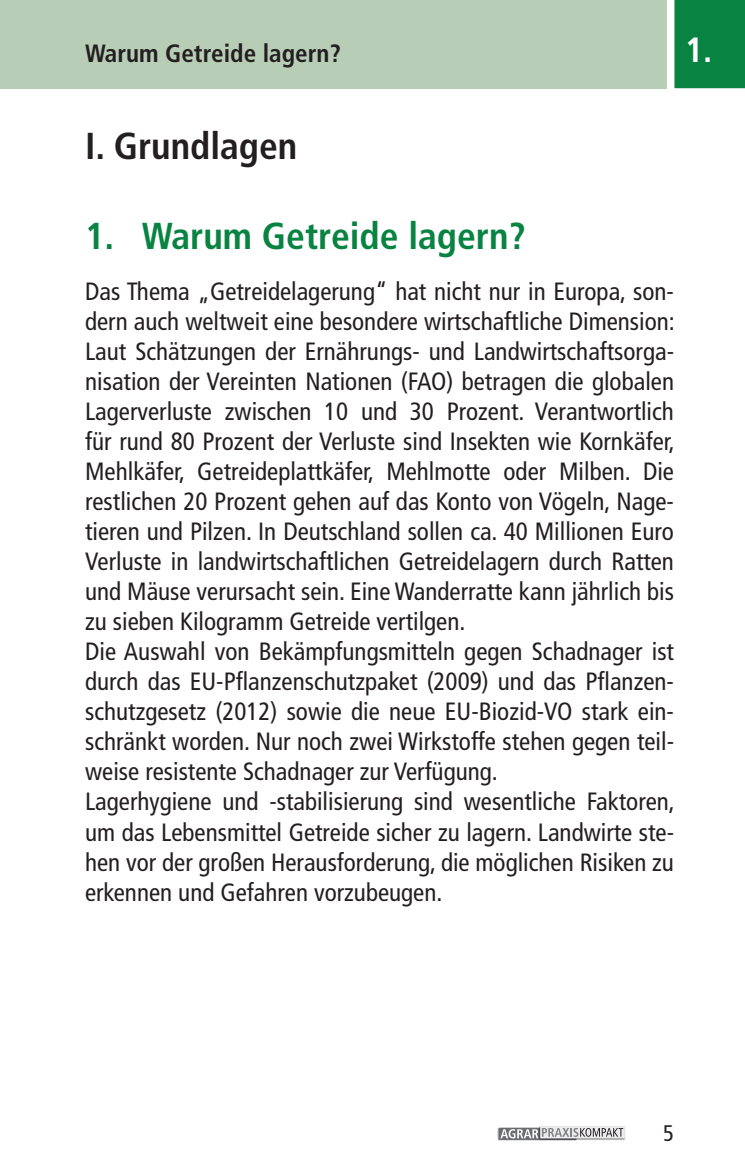
<style>
.page{position:relative;width:745px;height:1170px;background:#fff}
.page>*{position:absolute;margin:0;border:0;box-sizing:border-box;transform-origin:0 0}
.t1{font:700 condensed 37.5px "Frutiger LT Std";color:#098341}
.t2{font:700 condensed 37.5px "Frutiger LT Std";color:#231f20}
.t3{font:700 condensed 35px "Frutiger LT Std";color:#fff}
.t4{font:condensed 25px/30px "Frutiger LT Std";color:#231f20}
.t5{font:700 condensed 25px "Frutiger LT Std";color:#231f20}
.t6{font:condensed 22.5px "Frutiger LT Std";color:#231f20}
</style>
<div class="page">
<div style="left:0;top:0;width:744px;height:88px;background:#b8cdb5"></div>
<svg style="left:662px;top:0;width:82px;height:89px;background:#2b935a"></svg>
<img style="left:497px;top:1128px;width:41px;height:12px">
<div style="left:498px;top:1127px;width:78px;height:12px;background:#6c6d70"></div>
<img style="left:538px;top:1126px;width:87px;height:14px">
<div style="left:539px;top:1125px;width:85px;height:13px;background:#e7e7e8"></div>
<svg style="left:500px;top:1127px;width:122px;height:11px"></svg>
<p class="t5" style="left:85px;top:39px;width:257px">Warum Getreide lagern?</p>
<h2 class="t3" style="left:684px;top:29px;width:29px">1.</h2>
<h1 class="t2" style="left:85px;top:123px;width:213px">I. Grundlagen</h1>
<h1 class="t1" style="left:85px;top:213px;width:442px">1. Warum Getreide lagern?</h1>
<p class="t4" style="left:85px;top:277px;width:591px">Das Thema „Getreidelagerung“ hat nicht nur in Europa, son&shy;dern auch weltweit eine besondere wirtschaftliche Dimension:<br>Laut Schätzungen der Ernährungs- und Landwirtschaftsorga&shy;nisation der Vereinten Nationen (FAO) betragen die globalen Lagerverluste zwischen 10 und 30 Prozent. Verantwortlich für rund 80 Prozent der Verluste sind Insekten wie Kornkäfer, Mehlkäfer, Getreideplattkäfer, Mehlmotte oder Milben. Die restlichen 20 Prozent gehen auf das Konto von Vögeln, Nage&shy;tieren und Pilzen. In Deutschland sollen ca. 40 Millionen Euro Verluste in landwirtschaftlichen Getreidelagern durch Ratten und Mäuse verursacht sein. Eine Wanderratte kann jährlich bis zu sieben Kilogramm Getreide vertilgen.<br>Die Auswahl von Bekämpfungsmitteln gegen Schadnager ist durch das EU-Pflanzenschutzpaket (2009) und das Pflanzen&shy;schutzgesetz (2012) sowie die neue EU-Biozid-VO stark ein&shy;schränkt worden. Nur noch zwei Wirkstoffe stehen gegen teil&shy;weise resistente Schadnager zur Verfügung.<br>Lagerhygiene und -stabilisierung sind wesentliche Faktoren, um das Lebensmittel Getreide sicher zu lagern. Landwirte ste&shy;hen vor der großen Herausforderung, die möglichen Risiken zu erkennen und Gefahren vorzubeugen.</p>
<p class="t6" style="left:662px;top:1119px;width:12px">5</p>
</div>
